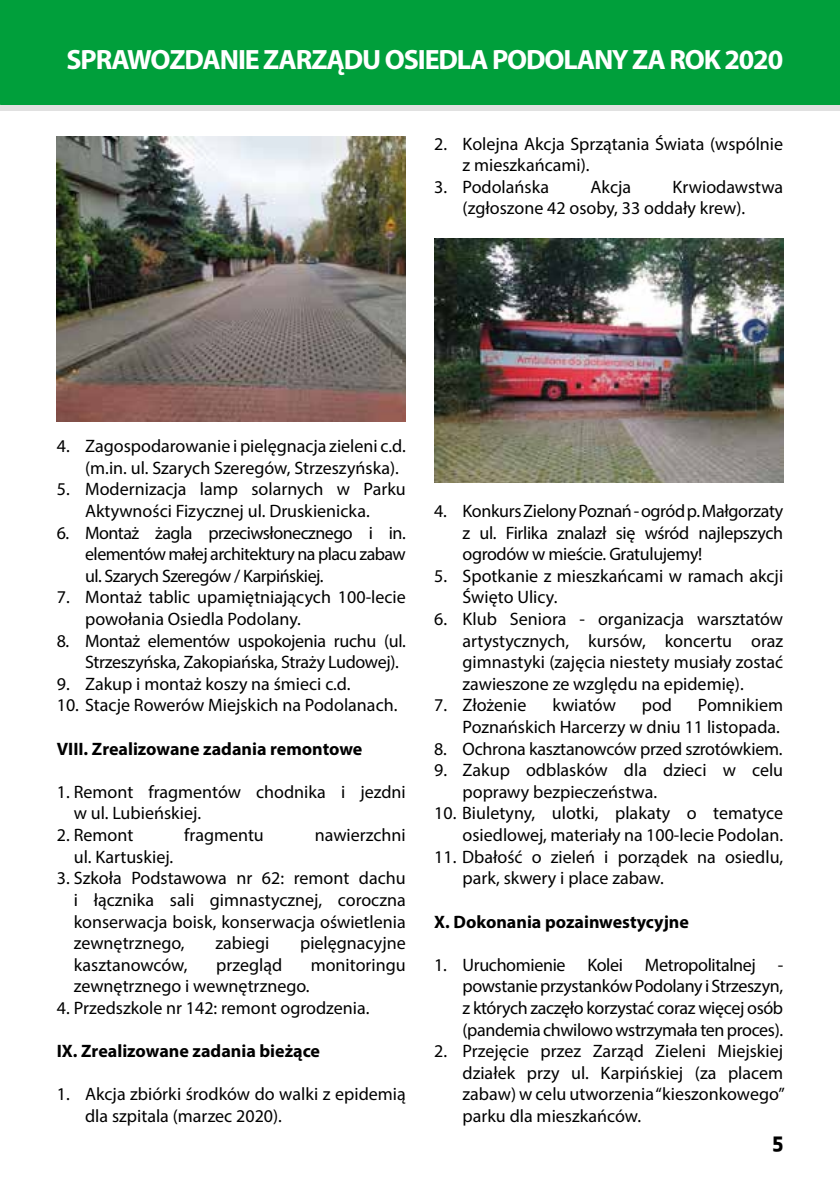
<style>
.page{position:relative;width:840px;height:1191px;background:#fff}
.page>*{position:absolute;margin:0;border:0;box-sizing:border-box;transform-origin:0 0}
.t1{font:700 28px "Myriad Pro";letter-spacing:-.04em;color:#fff}
.t2{font:700 20px "Apex New";color:#000}
.t3{font:18px/21.6px "Myriad Pro";color:#000}
.t4{font:700 18px "Myriad Pro";color:#000}
.t5{font:18px/21.6px "Myriad Pro";letter-spacing:-.02em;color:#000}
</style>
<div class="page">
<div style="left:0;top:105px;width:839px;height:6px;background:#e1e1e1"></div>
<div style="left:0;top:0;width:839px;height:105px;background:#009f3b"></div>
<img style="left:57px;top:136px;width:348px;height:285px">
<img style="left:434px;top:238px;width:348px;height:244px">
<h1 class="t1" style="left:66px;top:41px;width:717px">SPRAWOZDANIE ZARZĄDU OSIEDLA PODOLANY ZA ROK 2020</h1>
<p class="t3" style="left:462px;top:132px;width:322px;text-indent:-28px">2. Kolejna Akcja Sprzątania Świata (wspólnie z mieszkańcami).</p>
<p class="t3" style="left:434px;top:176px;width:116px">3. Podolańska</p>
<p class="t3" style="left:590px;top:176px;width:42px">Akcja</p>
<p class="t3" style="left:462px;top:176px;width:322px;text-indent:210px">Krwiodawstwa (zgłoszone 42 osoby, 33 oddały krew).</p>
<p class="t3" style="left:85px;top:435px;width:322px;text-indent:-28px">4. Zagospodarowanie i pielęgnacja zieleni c.d. (m.in. ul. Szarych Szeregów, Strzeszyńska).</p>
<p class="t3" style="left:57px;top:478px;width:350px;text-align:center">5. Modernizacja lamp solarnych w Parku<br>Aktywności Fizycznej ul. Druskienicka.</p>
<p class="t3" style="left:85px;top:521px;width:322px;text-align:justify;text-indent:-28px">6. Montaż żagla przeciwsłonecznego i in. elementów małej architektury na placu zabaw ul. Szarych Szeregów / Karpińskiej.</p>
<p class="t3" style="left:85px;top:586px;width:322px;text-indent:-28px">7. Montaż tablic upamiętniających 100-lecie powołania Osiedla Podolany.</p>
<p class="t5" style="left:85px;top:629px;width:322px;text-indent:-28px">8. Montaż elementów uspokojenia ruchu (ul.<br>Strzeszyńska, Zakopiańska, Straży Ludowej).</p>
<p class="t3" style="left:57px;top:672px;width:295px">9. Zakup i montaż koszy na śmieci c.d.</p>
<p class="t3" style="left:57px;top:694px;width:342px">10. Stacje Rowerów Miejskich na Podolanach.</p>
<p class="t4" style="left:57px;top:737px;width:307px">VIII. Zrealizowane zadania remontowe</p>
<p class="t3" style="left:74px;top:780px;width:333px;text-indent:-17px">1. Remont fragmentów chodnika i jezdni w ul. Lubieńskiej.</p>
<p class="t3" style="left:57px;top:824px;width:78px">2. Remont</p>
<p class="t3" style="left:184px;top:824px;width:81px">fragmentu</p>
<p class="t3" style="left:314px;top:824px;width:92px">nawierzchni</p>
<p class="t3" style="left:74px;top:845px;width:101px">ul. Kartuskiej.</p>
<p class="t3" style="left:74px;top:867px;width:333px;text-align:justify;text-indent:-17px">3. Szkoła Podstawowa nr 62: remont dachu i łącznika sali gimnastycznej, coroczna konserwacja boisk, konserwacja oświetlenia zewnętrznego,</p>
<p class="t3" style="left:215px;top:932px;width:56px">zabiegi</p>
<p class="t3" style="left:300px;top:932px;width:107px">pielęgnacyjne</p>
<p class="t3" style="left:74px;top:953px;width:115px">kasztanowców,</p>
<p class="t3" style="left:216px;top:953px;width:68px">przegląd</p>
<p class="t3" style="left:310px;top:953px;width:96px">monitoringu</p>
<p class="t3" style="left:74px;top:975px;width:237px">zewnętrznego i wewnętrznego.</p>
<p class="t3" style="left:57px;top:996px;width:314px">4. Przedszkole nr 142: remont ogrodzenia.</p>
<p class="t4" style="left:57px;top:1039px;width:265px">IX. Zrealizowane zadania bieżące</p>
<p class="t3" style="left:85px;top:1083px;width:322px;text-indent:-28px">1. Akcja zbiórki środków do walki z epidemią dla szpitala (marzec 2020).</p>
<p class="t3" style="left:462px;top:500px;width:322px;text-align:justify;text-indent:-28px">4. Konkurs Zielony Poznań - ogród p. Małgorzaty z ul. Firlika znalazł się wśród najlepszych ogrodów w mieście. Gratulujemy!</p>
<p class="t3" style="left:462px;top:564px;width:322px;text-indent:-28px">5. Spotkanie z mieszkańcami w ramach akcji<br>Święto Ulicy.</p>
<p class="t3" style="left:462px;top:608px;width:322px;text-align:justify;text-indent:-28px">6. Klub Seniora - organizacja warsztatów artystycznych, kursów, koncertu oraz gimnastyki (zajęcia niestety musiały zostać zawieszone ze względu na epidemię).</p>
<p class="t3" style="left:434px;top:694px;width:94px">7. Złożenie</p>
<p class="t3" style="left:552px;top:694px;width:65px">kwiatów</p>
<p class="t3" style="left:641px;top:694px;width:32px">pod</p>
<p class="t3" style="left:462px;top:694px;width:322px;text-align:right">Pomnikiem<br>Poznańskich Harcerzy w dniu 11 listopada.</p>
<p class="t3" style="left:434px;top:737px;width:350px">8. Ochrona kasztanowców przed szrotówkiem.</p>
<p class="t3" style="left:462px;top:759px;width:322px;text-indent:-28px">9. Zakup odblasków dla dzieci w celu poprawy bezpieczeństwa.</p>
<p class="t3" style="left:434px;top:802px;width:350px;text-align:right">10. Biuletyny, ulotki, plakaty o tematyce osiedlowej, materiały na 100-lecie Podolan.</p>
<p class="t3" style="left:462px;top:845px;width:322px;text-indent:-28px">11. Dbałość o zieleń i porządek na osiedlu, park, skwery i place zabaw.</p>
<p class="t4" style="left:434px;top:909px;width:256px">X. Dokonania pozainwestycyjne</p>
<p class="t3" style="left:462px;top:953px;width:322px;text-align:justify;text-indent:-28px">1. Uruchomienie Kolei Metropolitalnej - powstanie przystanków Podolany i Strzeszyn, z których zaczęło korzystać coraz więcej osób (pandemia chwilowo wstrzymała ten proces).</p>
<p class="t3" style="left:462px;top:1040px;width:323px;text-align:justify;text-indent:-28px">2. Przejęcie przez Zarząd Zieleni Miejskiej działek przy ul. Karpińskiej (za placem zabaw) w celu utworzenia “kieszonkowego” parku dla mieszkańców.</p>
<p class="t2" style="left:772px;top:1127px;width:12px">5</p>
</div>
